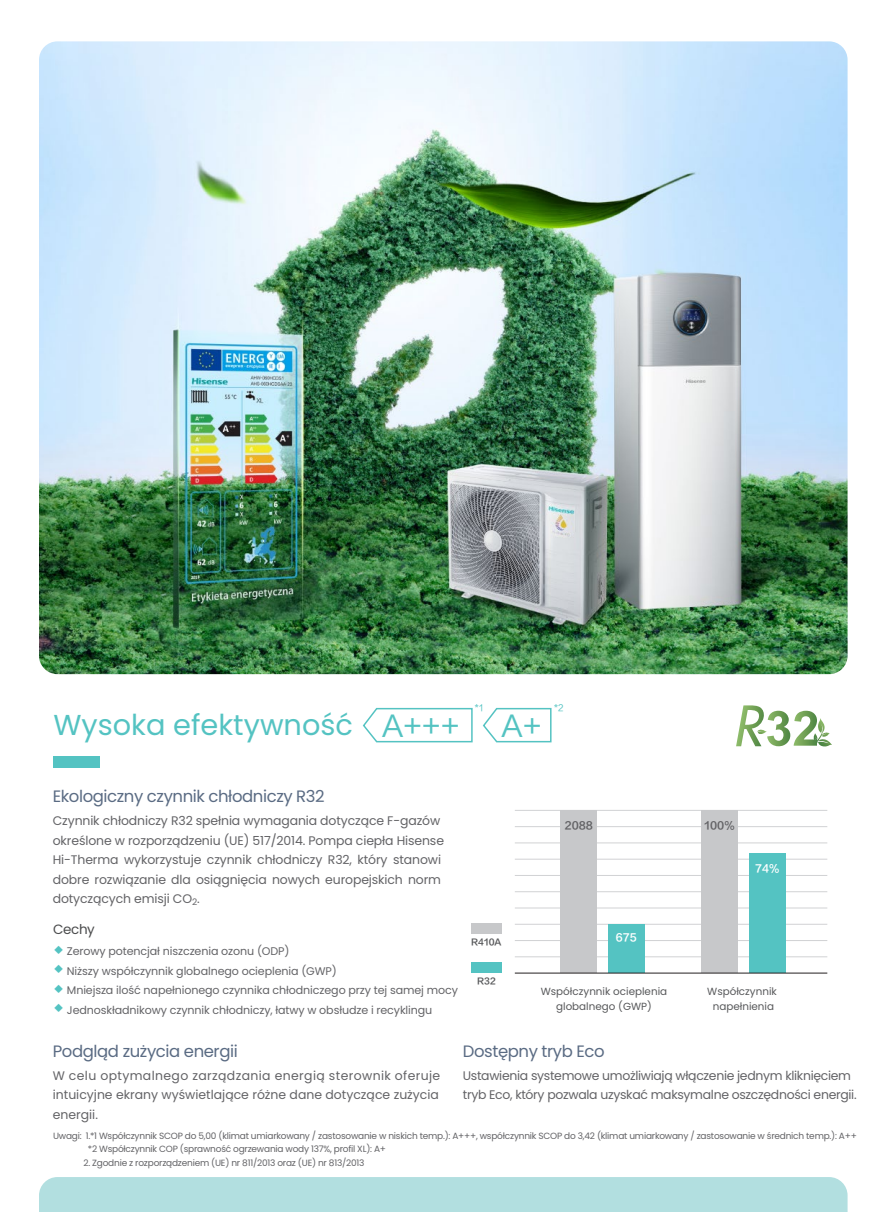
<style>
.page{position:relative;width:893px;height:1212px;background:#fff}
.page>*{position:absolute;margin:0;border:0;box-sizing:border-box;transform-origin:0 0}
.t1{font:28.8px "Poppins";color:#54c3c2}
.t2{font:28.8px "FZLTHJW GB1 0";color:#54c3c2}
.t3{font:16.5px "Poppins";letter-spacing:-.025em;color:#5a6b83}
.t4{font:13.5px "Poppins";letter-spacing:-.025em;color:#4b4c4d}
.t5{font:12.45px/19.5px "Poppins";letter-spacing:-.01em;color:#636366}
.t6{font:11.1px "Poppins";letter-spacing:-.01em;color:#636366}
.t7{font:10.35px/14.9px "Poppins";color:#57585a;text-align:center}
.t8{font:10.35px "FZLTZCHJW GB1 0";color:#636366}
.t9{font:10.35px "FZLTZCHJW GB1 0";color:#fff}
.t10{font:9px/13.5px "Poppins";letter-spacing:-.025em;color:#636366}
.t11{font:9px "FZLTHJW GB1 0";color:#54c3c2}
.t12{font:8.55px "FZLTZCHJW GB1 0";color:#57585a}
.s1{font-family:"FZLTHJW GB1 0";color:#54c3c2}
</style>
<div class="page">
<img style="left:39px;top:41px;width:809px;height:633px">
<hr style="left:515px;top:810px;width:312px;height:1px;background:#d1d2d4">
<hr style="left:515px;top:843px;width:312px;height:1px;background:#d1d2d4">
<hr style="left:515px;top:826px;width:312px;height:1px;background:#d1d2d4">
<hr style="left:515px;top:859px;width:312px;height:1px;background:#d1d2d4">
<hr style="left:515px;top:875px;width:312px;height:1px;background:#d1d2d4">
<hr style="left:515px;top:891px;width:312px;height:1px;background:#d1d2d4">
<hr style="left:515px;top:908px;width:312px;height:1px;background:#d1d2d4">
<hr style="left:515px;top:924px;width:312px;height:1px;background:#d1d2d4">
<hr style="left:515px;top:940px;width:312px;height:1px;background:#d1d2d4">
<hr style="left:515px;top:956px;width:312px;height:1px;background:#d1d2d4">
<div style="left:561px;top:810px;width:36px;height:163px;background:#c7c8ca"></div>
<div style="left:608px;top:924px;width:37px;height:49px;background:#54c3c2"></div>
<div style="left:701px;top:810px;width:36px;height:163px;background:#c7c8ca"></div>
<div style="left:749px;top:853px;width:36px;height:120px;background:#54c3c2"></div>
<div style="left:471px;top:923px;width:30px;height:11px;background:#c7c8ca"></div>
<div style="left:471px;top:962px;width:30px;height:11px;background:#54c3c2"></div>
<hr style="left:515px;top:973px;width:312px;height:1px;background:#231f20">
<svg style="left:736px;top:705px;width:96px;height:42px"></svg>
<div style="left:54px;top:756px;width:46px;height:11px;background:#54c3c2"></div>
<div style="left:39px;top:1177px;width:809px;height:35px;background:#b2dfe0"></div>
<svg style="left:362px;top:707px;width:111px;height:36px"></svg>
<svg style="left:482px;top:707px;width:70px;height:36px"></svg>
<h1 class="t1" style="left:54px;top:708px;width:301px">Wysoka efektywność</h1>
<h1 class="t2" style="left:382px;top:710px;width:79px">A+++</h1>
<p class="t11" style="left:475px;top:703px;width:11px">*1</p>
<p class="t11" style="left:554px;top:703px;width:11px">*2</p>
<h1 class="t2" style="left:502px;top:710px;width:41px">A+</h1>
<h2 class="t3" style="left:53px;top:787px;width:273px">Ekologiczny czynnik chłodniczy R32</h2>
<p class="t5" style="left:53px;top:811px;width:393px">Czynnik chłodniczy R32 spełnia wymagania dotyczące F-gazów określone w rozporządzeniu (UE) 517/2014. Pompa ciepła Hisense Hi-Therma wykorzystuje czynnik chłodniczy R32, który stanowi dobre rozwiązanie dla osiągnięcia nowych europejskich norm dotyczących emisji CO<sub>2</sub>.</p>
<p class="t4" style="left:53px;top:922px;width:43px">Cechy</p>
<p class="t6" style="left:53px;top:945px;width:238px"><span class="s1">◆</span> Zerowy potencjał niszczenia ozonu (ODP)</p>
<p class="t6" style="left:53px;top:964px;width:285px"><span class="s1">◆</span> Niższy współczynnik globalnego ocieplenia (GWP)</p>
<p class="t6" style="left:53px;top:984px;width:406px"><span class="s1">◆</span> Mniejsza ilość napełnionego czynnika chłodniczego przy tej samej mocy</p>
<p class="t6" style="left:53px;top:1003px;width:381px"><span class="s1">◆</span> Jednoskładnikowy czynnik chłodniczy, łatwy w obsłudze i recyklingu</p>
<p class="t12" style="left:471px;top:937px;width:32px">R410A</p>
<p class="t12" style="left:477px;top:976px;width:20px">R32</p>
<p class="t8" style="left:565px;top:820px;width:30px">2088</p>
<p class="t9" style="left:616px;top:932px;width:22px">675</p>
<p class="t7" style="left:541px;top:984px;width:128px">Współczynnik ocieplenia globalnego (GWP)</p>
<p class="t8" style="left:705px;top:820px;width:31px">100%</p>
<p class="t9" style="left:755px;top:862px;width:26px">74%</p>
<p class="t7" style="left:707px;top:984px;width:71px">Współczynnik napełnienia</p>
<h2 class="t3" style="left:53px;top:1041px;width:187px">Podgląd zużycia energii</h2>
<p class="t5" style="left:53px;top:1066px;width:389px;text-align:justify">W celu optymalnego zarządzania energią sterownik oferuje intuicyjne ekrany wyświetlające różne dane dotyczące zużycia energii.</p>
<h2 class="t3" style="left:463px;top:1041px;width:143px">Dostępny tryb Eco</h2>
<p class="t5" style="left:463px;top:1066px;width:395px">Ustawienia systemowe umożliwiają włączenie jednym kliknięciem tryb Eco, który pozwala uzyskać maksymalne oszczędności energii.</p>
<p class="t10" style="left:88px;top:1129px;width:770px;text-indent:-35px">Uwagi: 1.*1 Współczynnik SCOP do 5,00 (klimat umiarkowany / zastosowanie w niskich temp.): A+++, współczynnik SCOP do 3,42 (klimat umiarkowany / zastosowanie w średnich temp.): A++ *2 Współczynnik COP (sprawność ogrzewania wody 137%, profil XL): A+</p>
<p class="t10" style="left:83px;top:1156px;width:283px">2. Zgodnie z rozporządzeniem (UE) nr 811/2013 oraz (UE) nr 813/2013</p>
</div>
